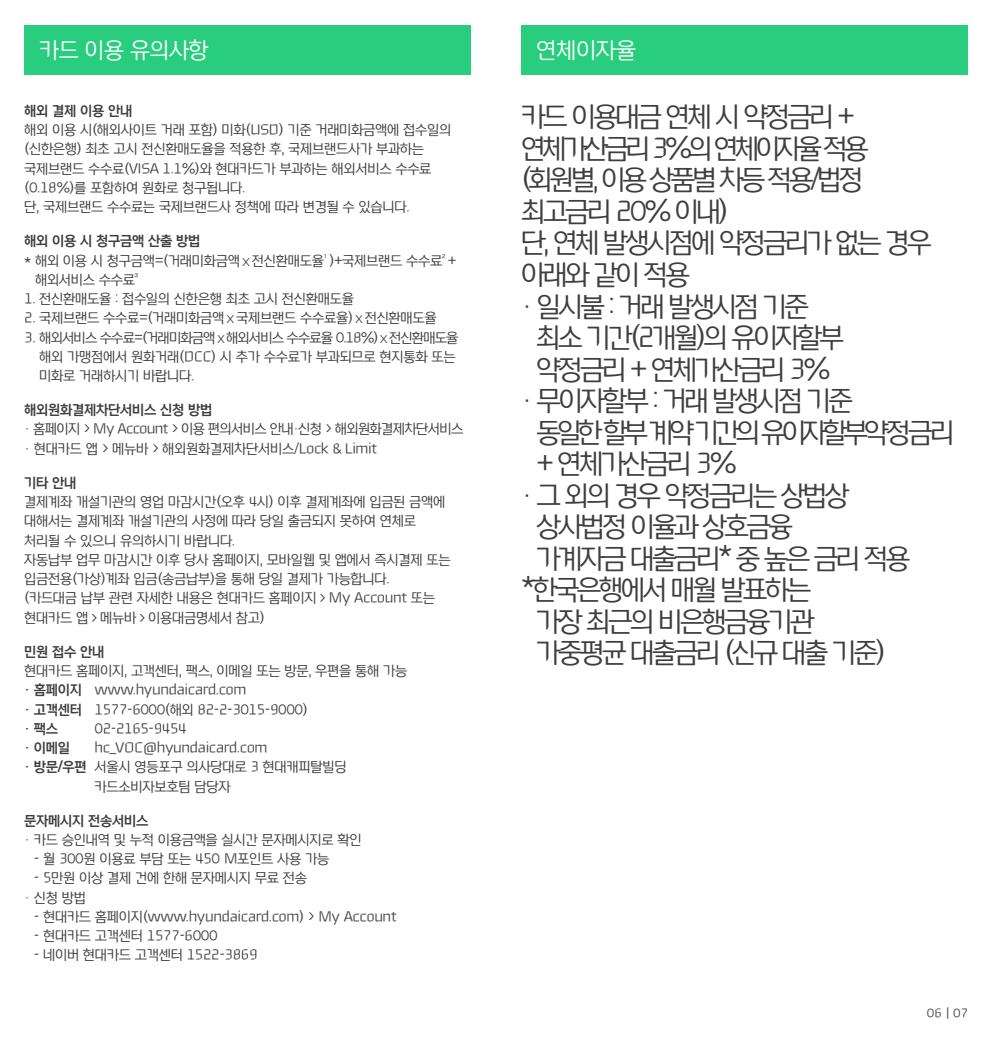
<style>
.page{position:relative;width:993px;height:1042px;background:#fff}
.page>*{position:absolute;margin:0;border:0;box-sizing:border-box;transform-origin:0 0}
.t1{font:28px/31.5px "Youandi Modern TR";letter-spacing:-.095em;color:#3e3e3f}
.t2{font:28px "Youandi Modern TR";letter-spacing:-.115em;color:#3e3e3f}
.t3{font:28px "Youandi Modern TR";letter-spacing:-.135em;color:#3e3e3f}
.챕터_타이틀-박스{font:22.75px "Youandi Modern TR";letter-spacing:-.025em;color:#fff}
.챕터_타이틀-박스-2{font:22.75px "Youandi Modern HR";letter-spacing:-.025em;color:#fff}
.본문{font:14px/19.2px "Youandi Modern TR";letter-spacing:-.025em;color:#3e3e3f}
.본문-2{font:14px "Youandi Modern TB";letter-spacing:-.025em;color:#3e3e3f}
.본문-3{font:14px "Youandi Modern TR";letter-spacing:-.05em;color:#3e3e3f}
.t4{font:12.25px "Youandi Modern TR";color:#3e3e3f}
.s1{font-family:"Youandi Modern TB"}
</style>
<div class="page">
<div style="left:521px;top:25px;width:446px;height:49px;background:#28cd7e"></div>
<div style="left:24px;top:25px;width:447px;height:49px;background:#28cd7e"></div>
<p class="챕터_타이틀-박스" style="left:39px;top:38px;width:171px">카드 이용 유의사항</p>
<p class="본문-2" style="left:24px;top:103px;width:110px">해외 결제 이용 안내</p>
<p class="본문" style="left:24px;top:121px;width:428px">해외 이용 시(해외사이트 거래 포함) 미화(USD) 기준 거래미화금액에 접수일의 (신한은행) 최초 고시 전신환매도율을 적용한 후, 국제브랜드사가 부과하는 국제브랜드 수수료(VISA 1.1%)와 현대카드가 부과하는 해외서비스 수수료 (0.18%)를 포함하여 원화로 청구됩니다.</p>
<p class="본문" style="left:24px;top:198px;width:387px">단, 국제브랜드 수수료는 국제브랜드사 정책에 따라 변경될 수 있습니다.</p>
<p class="본문-2" style="left:24px;top:234px;width:177px">해외 이용 시 청구금액 산출 방법</p>
<p class="본문" style="left:35px;top:251px;width:422px;text-indent:-11px">* 해외 이용 시 청구금액=(거래미화금액ⅹ전신환매도율¹)+국제브랜드 수수료²+ 해외서비스 수수료³</p>
<p class="본문" style="left:24px;top:290px;width:331px">1. 전신환매도율 : 접수일의 신한은행 최초 고시 전신환매도율</p>
<p class="본문" style="left:24px;top:309px;width:414px">2. 국제브랜드 수수료=(거래미화금액ⅹ국제브랜드 수수료율)ⅹ전신환매도율</p>
<p class="본문" style="left:39px;top:328px;width:420px;text-indent:-15px">3. 해외서비스 수수료=(거래미화금액ⅹ해외서비스 수수료율 0.18%)ⅹ전신환매도율 해외 가맹점에서 원화거래(DCC) 시 추가 수수료가 부과되므로 현지통화 또는 미화로 거래하시기 바랍니다.</p>
<p class="본문-2" style="left:24px;top:402px;width:189px">해외원화결제차단서비스 신청 방법</p>
<p class="본문-3" style="left:24px;top:422px;width:440px">· 홈페이지 &gt; My Account &gt; 이용 편의서비스 안내·신청 &gt; 해외원화결제차단서비스</p>
<p class="본문" style="left:24px;top:439px;width:354px">· 현대카드 앱 &gt; 메뉴바 &gt; 해외원화결제차단서비스/Lock &amp; Limit</p>
<p class="본문-2" style="left:24px;top:475px;width:54px">기타 안내</p>
<p class="본문" style="left:24px;top:493px;width:422px">결제계좌 개설기관의 영업 마감시간(오후 4시) 이후 결제계좌에 입금된 금액에 대해서는 결제계좌 개설기관의 사정에 따라 당일 출금되지 못하여 연체로</p>
<p class="본문" style="left:24px;top:531px;width:212px">처리될 수 있으니 유의하시기 바랍니다.</p>
<p class="본문" style="left:24px;top:550px;width:428px">자동납부 업무 마감시간 이후 당사 홈페이지, 모바일웹 및 앱에서 즉시결제 또는 입금전용(가상)계좌 입금(송금납부)을 통해 당일 결제가 가능합니다.</p>
<p class="본문" style="left:24px;top:589px;width:412px">(카드대금 납부 관련 자세한 내용은 현대카드 홈페이지＞My Account 또는 현대카드 앱＞메뉴바＞이용대금명세서 참고)</p>
<p class="본문-2" style="left:24px;top:644px;width:82px">민원 접수 안내</p>
<p class="본문" style="left:24px;top:661px;width:384px">현대카드 홈페이지, 고객센터, 팩스, 이메일 또는 방문, 우편을 통해 가능</p>
<p class="본문" style="left:24px;top:681px;width:223px"><span class="s1">· 홈페이지</span> www.hyundaicard.com</p>
<p class="본문" style="left:24px;top:700px;width:285px"><span class="s1">· 고객센터</span> 1577-6000(해외 82-2-3015-9000)</p>
<p class="본문-2" style="left:24px;top:721px;width:35px">· 팩스</p>
<p class="본문" style="left:95px;top:719px;width:94px">02-2165-9454</p>
<p class="본문-2" style="left:24px;top:740px;width:47px">· 이메일</p>
<p class="본문" style="left:95px;top:738px;width:174px">hc_VOC@hyundaicard.com</p>
<p class="본문" style="left:95px;top:758px;width:253px;text-indent:-70px"><span class="s1">· 방문/우편</span> 서울시 영등포구 의사당대로 3 현대캐피탈빌딩 카드소비자보호팀 담당자</p>
<p class="본문-2" style="left:24px;top:813px;width:126px">문자메시지 전송서비스</p>
<p class="본문" style="left:24px;top:830px;width:339px">· 카드 승인내역 및 누적 이용금액을 실시간 문자메시지로 확인</p>
<p class="본문" style="left:34px;top:850px;width:297px">- 월 300원 이용료 부담 또는 450 M포인트 사용 가능</p>
<p class="본문" style="left:34px;top:869px;width:274px">- 5만원 이상 결제 건에 한해 문자메시지 무료 전송</p>
<p class="본문" style="left:24px;top:888px;width:63px">· 신청 방법</p>
<p class="본문" style="left:34px;top:907px;width:364px">- 현대카드 홈페이지(www.hyundaicard.com) &gt; My Account</p>
<p class="본문" style="left:34px;top:927px;width:185px">- 현대카드 고객센터 1577-6000</p>
<p class="본문" style="left:34px;top:946px;width:225px">- 네이버 현대카드 고객센터 1522-3869</p>
<p class="챕터_타이틀-박스-2" style="left:536px;top:38px;width:102px">연체이자율</p>
<p class="t1" style="left:521px;top:102px;width:334px">카드 이용대금 연체 시 약정금리 +</p>
<p class="t3" style="left:521px;top:134px;width:349px">연체가산금리 3%의 연체이자율 적용</p>
<p class="t2" style="left:521px;top:166px;width:343px">(회원별, 이용 상품별 차등 적용/법정</p>
<p class="t1" style="left:521px;top:197px;width:209px">최고금리 20% 이내)</p>
<p class="t1" style="left:521px;top:228px;width:412px">단, 연체 발생시점에 약정금리가 없는 경우 아래와 같이 적용</p>
<p class="t1" style="left:521px;top:291px;width:289px">· 일시불 : 거래 발생시점 기준</p>
<p class="t1" style="left:536px;top:323px;width:309px">최소 기간(2개월)의 유이자할부</p>
<p class="t1" style="left:536px;top:354px;width:295px">약정금리 + 연체가산금리 3%</p>
<p class="t1" style="left:536px;top:386px;width:419px;text-indent:-15px">· 무이자할부 : 거래 발생시점 기준<br>동일한 할부 계약 기간의 유이자할부약정금리 + 연체가산금리 3%</p>
<p class="t1" style="left:536px;top:480px;width:314px;text-indent:-15px">· 그 외의 경우 약정금리는 상법상 상사법정 이율과 상호금융</p>
<p class="t1" style="left:521px;top:543px;width:390px;text-indent:15px">가계자금 대출금리* 중 높은 금리 적용 *한국은행에서 매월 발표하는</p>
<p class="t1" style="left:536px;top:606px;width:280px">가장 최근의 비은행금융기관</p>
<p class="t1" style="left:536px;top:638px;width:351px">가중평균 대출금리 (신규 대출 기준)</p>
<p class="t4" style="left:926px;top:1007px;width:43px">06 | 07</p>
</div>
